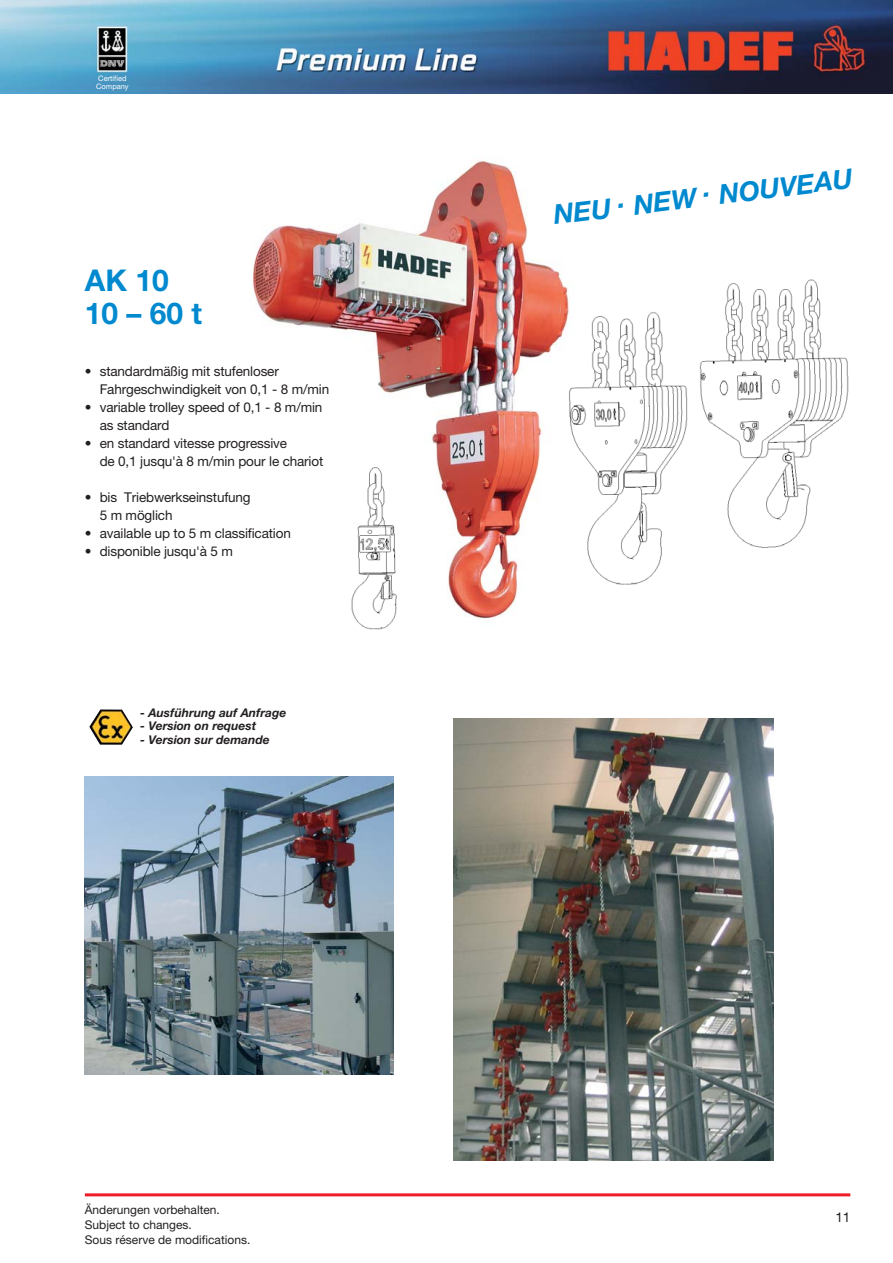
<style>
.page{position:relative;width:893px;height:1263px;background:#fff}
.page>*{position:absolute;margin:0;border:0;box-sizing:border-box;transform-origin:0 0}
.t1{font:700 30px/33px "Helvetica Neue";color:#0089cf}
.t2{font:italic 700 27px "Helvetica Neue";color:#0089cf}
.t3{font:13.5px/18px "Helvetica Neue";letter-spacing:-.01em;color:#231f20}
.t4{font:13.5px "Helvetica Neue";color:#231f20}
.t5{font:12px/15px "Helvetica Neue";color:#231f20}
.t6{font:italic 700 12px "Helvetica Neue";color:#231f20}
.t7{font:7.5px/7.5px "Helvetica Neue";color:#fff}
</style>
<div class="page">
<hr style="left:85px;top:1193px;width:765px;height:3px;background:#ed1c29">
<img style="left:250px;top:160px;width:319px;height:458px">
<img style="left:566px;top:310px;width:122px;height:280px">
<img style="left:699px;top:279px;width:150px;height:269px">
<img style="left:344px;top:459px;width:58px;height:171px">
<img style="left:85px;top:776px;width:308px;height:299px">
<img style="left:454px;top:719px;width:320px;height:441px">
<img style="left:89px;top:709px;width:44px;height:36px">
<img style="left:0;top:0;width:892px;height:94px">
<p class="t7" style="left:96px;top:76px;width:34px">Certified<br>Company</p>
<h1 class="t1" style="left:85px;top:267px;width:119px">AK 10<br>10 – 60 t</h1>
<p class="t3" style="left:100px;top:364px;width:231px;text-indent:-15px">• standardmäßig mit stufenloser<br>Fahrgeschwindigkeit von 0,1 - 8 m/min</p>
<p class="t3" style="left:100px;top:400px;width:224px;text-indent:-15px">• variable trolley speed of 0,1 - 8 m/min as standard</p>
<p class="t3" style="left:100px;top:436px;width:225px;text-indent:-15px">• en standard vitesse progressive<br>de 0,1 jusqu'à 8 m/min pour le chariot</p>
<p class="t3" style="left:100px;top:490px;width:152px;text-indent:-15px">• bis Triebwerkseinstufung<br>5 m möglich</p>
<p class="t3" style="left:85px;top:526px;width:207px">• available up to 5 m classification</p>
<p class="t3" style="left:85px;top:544px;width:150px">• disponible jusqu'à 5 m</p>
<p class="t6" style="left:140px;top:708px;width:148px">- Ausführung auf Anfrage</p>
<p class="t6" style="left:140px;top:722px;width:117px">- Version on request</p>
<p class="t6" style="left:140px;top:735px;width:131px">- Version sur demande</p>
<h2 class="t2" style="left:552px;top:205px;width:303px;rotate:-7deg">NEU . NEW . NOUVEAU</h2>
<p class="t5" style="left:85px;top:1203px;width:167px">Änderungen vorbehalten.<br>Subject to changes.<br>Sous réserve de modifications.</p>
<p class="t4" style="left:835px;top:1212px;width:17px">11</p>
</div>
